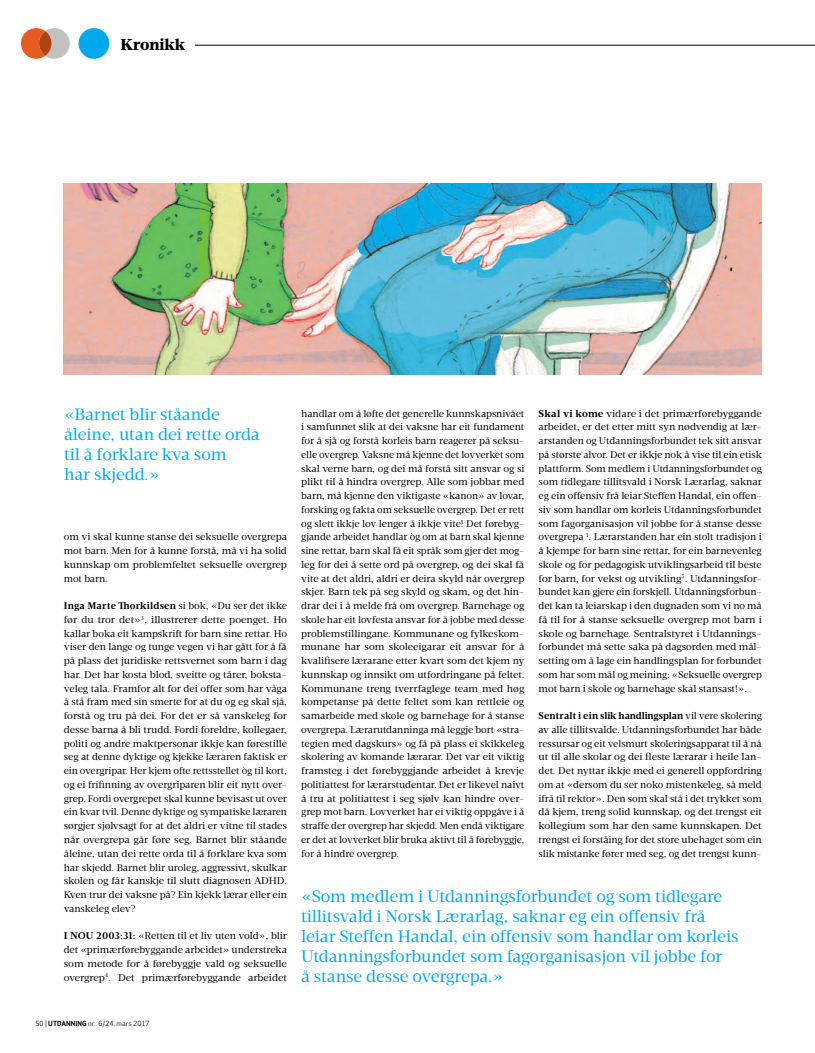
<style>
.page{position:relative;width:815px;height:1053px;background:#fff}
.page>*{position:absolute;margin:0;border:0;box-sizing:border-box;transform-origin:0 0}
.t1{font:16.88px/20px "Velino Text";letter-spacing:-.01em;color:#00a8ec}
.t2{font:900 16.25px "Velino Text";letter-spacing:-.01em;color:#000}
.t3{font:10px/13.8px "Velino Text";letter-spacing:-.01em;color:#000;text-align:justify}
.t4{font:6.88px "Apex Sans";color:#000}
.s1{font-weight:700}
</style>
<div class="page">
<hr style="left:195px;top:45px;width:620px;height:1px;background:#000">
<div style="left:79px;top:28px;width:30px;height:31px;background:#00a8ec;border-radius:50%"></div>
<svg style="left:21px;top:28px;width:49px;height:31px"></svg>
<svg style="left:39px;top:31px;width:13px;height:25px"></svg>
<img style="left:64px;top:183px;width:698px;height:191px">
<h2 class="t2" style="left:120px;top:38px;width:66px">Kronikk</h2>
<h1 class="t1" style="left:64px;top:406px;width:197px">«Barnet blir ståande åleine, utan dei rette orda til å forklare kva som<br>har skjedd.»</h1>
<p class="t3" style="left:64px;top:531px;width:225px">om vi skal kunne stanse dei seksuelle overgrepa mot barn. Men for å kunne forstå, må vi ha solid kunnskap om problemfeltet seksuelle overgrep mot barn.</p>
<p class="t3" style="left:64px;top:600px;width:225px"><span class="s1">Inga Marte Thorkildsen</span> si bok, «Du ser det ikke før du tror det»<sup>3</sup>, illustrerer dette poenget. Ho kallar boka eit kampskrift for barn sine rettar. Ho viser den lange og tunge vegen vi har gått for å få på plass det juridiske rettsvernet som barn i dag har. Det har kosta blod, sveitte og tårer, boksta&shy;veleg tala. Framfor alt for dei offer som har våga å stå fram med sin smerte for at du og eg skal sjå, forstå og tru på dei. For det er så vanskeleg for desse barna å bli trudd. Fordi foreldre, kollegaer, politi og andre maktpersonar ikkje kan førestille seg at denne dyktige og kjekke læraren faktisk er ein overgripar. Her kjem ofte rettsstellet òg til kort, og ei frifinning av overgriparen blir eit nytt over&shy;grep. Fordi overgrepet skal kunne bevisast ut over ein kvar tvil. Denne dyktige og sympatiske læraren sørgjer sjølvsagt for at det aldri er vitne til stades når overgrepa går føre seg. Barnet blir ståande åleine, utan dei rette orda til å forklare kva som har skjedd. Barnet blir uroleg, aggressivt, skulkar skolen og får kanskje til slutt diagnosen ADHD.<br>Kven trur dei vaksne på? Ein kjekk lærar eller ein vanskeleg elev?</p>
<p class="t3" style="left:64px;top:930px;width:225px"><span class="s1">I NOU 2003:31:</span> «Retten til et liv uten vold», blir det «primærførebyggande arbeidet» understreka som metode for å førebyggje vald og seksuelle overgrep<sup>4</sup>. Det primærførebyggande arbeidet</p>
<p class="t4" style="left:35px;top:1020px;width:116px">50 | <span class="s1">UTDANNING</span> nr. 6/24. mars 2017</p>
<p class="t3" style="left:301px;top:407px;width:225px">handlar om å løfte det generelle kunnskapsnivået i samfunnet slik at dei vaksne har eit fundament for å sjå og forstå korleis barn reagerer på seksu&shy;elle overgrep. Vaksne må kjenne det lovverket som skal verne barn, og dei må forstå sitt ansvar og si plikt til å hindra overgrep. Alle som jobbar med barn, må kjenne den viktigaste «kanon» av lovar, forsking og fakta om seksuelle overgrep. Det er rett og slett ikkje lov lenger å ikkje vite! Det førebyg&shy;gjande arbeidet handlar òg om at barn skal kjenne sine rettar, barn skal få eit språk som gjer det mog&shy;leg for dei å sette ord på overgrep, og dei skal få vite at det aldri, aldri er deira skyld når overgrep skjer. Barn tek på seg skyld og skam, og det hin&shy;drar dei i å melde frå om overgrep. Barnehage og skole har eit lovfesta ansvar for å jobbe med desse problemstillingane. Kommunane og fylkeskom&shy;munane har som skoleeigarar eit ansvar for å kvalifisere lærarane etter kvart som det kjem ny kunnskap og innsikt om utfordringane på feltet.<br>Kommunane treng tverrfaglege team med høg kompetanse på dette feltet som kan rettleie og samarbeide med skole og barnehage for å stanse overgrepa. Lærarutdanninga må leggje bort «stra&shy;tegien med dagskurs» og få på plass ei skikkeleg skolering av komande lærarar. Det var eit viktig framsteg i det førebyggjande arbeidet å krevje politiattest for lærarstudentar. Det er likevel naivt å tru at politiattest i seg sjølv kan hindre over&shy;grep mot barn. Lovverket har ei viktig oppgåve i å straffe der overgrep har skjedd. Men endå viktigare er det at lovverket blir bruka aktivt til å førebyggje, for å hindre overgrep.</p>
<p class="t3" style="left:539px;top:407px;width:225px"><span class="s1">Skal vi kome</span> vidare i det primærførebyggande arbeidet, er det etter mitt syn nødvendig at lær&shy;arstanden og Utdanningsforbundet tek sitt ansvar på største alvor. Det er ikkje nok å vise til ein etisk plattform. Som medlem i Utdanningsforbundet og som tidlegare tillitsvald i Norsk Lærarlag, saknar eg ein offensiv frå leiar Steffen Handal, ein offen&shy;siv som handlar om korleis Utdanningsforbundet som fagorganisasjon vil jobbe for å stanse desse overgrepa <sup>1</sup>. Lærarstanden har ein stolt tradisjon i å kjempe for barn sine rettar, for ein barnevenleg skole og for pedagogisk utviklingsarbeid til beste for barn, for vekst og utvikling<sup>5</sup>. Utdanningsfor&shy;bundet kan gjere ein forskjell. Utdanningsforbun&shy;det kan ta leiarskap i den dugnaden som vi no må få til for å stanse seksuelle overgrep mot barn i skole og barnehage. Sentralstyret i Utdannings&shy;forbundet må sette saka på dagsorden med mål&shy;setting om å lage ein handlingsplan for forbundet som har som mål og meining: «Seksuelle overgrep mot barn i skole og barnehage skal stansast!».</p>
<p class="t3" style="left:539px;top:710px;width:225px"><span class="s1">Sentralt i ein slik handlingsplan</span> vil vere skolering av alle tillitsvalde. Utdanningsforbundet har både ressursar og eit velsmurt skoleringsapparat til å nå ut til alle skolar og dei fleste lærarar i heile lan&shy;det. Det nyttar ikkje med ei generell oppfordring om at «dersom du ser noko mistenkeleg, så meld ifrå til rektor». Den som skal stå i det trykket som då kjem, treng solid kunnskap, og det trengst eit kollegium som har den same kunnskapen. Det trengst ei forståing for det store ubehaget som ein slik mistanke fører med seg, og det trengst kunn-</p>
<p class="t1" style="left:301px;top:888px;width:439px">«Som medlem i Utdanningsforbundet og som tidlegare tillitsvald i Norsk Lærarlag, saknar eg ein offensiv frå leiar Steffen Handal, ein offensiv som handlar om korleis Utdanningsforbundet som fagorganisasjon vil jobbe for<br>å stanse desse overgrepa.»</p>
</div>
